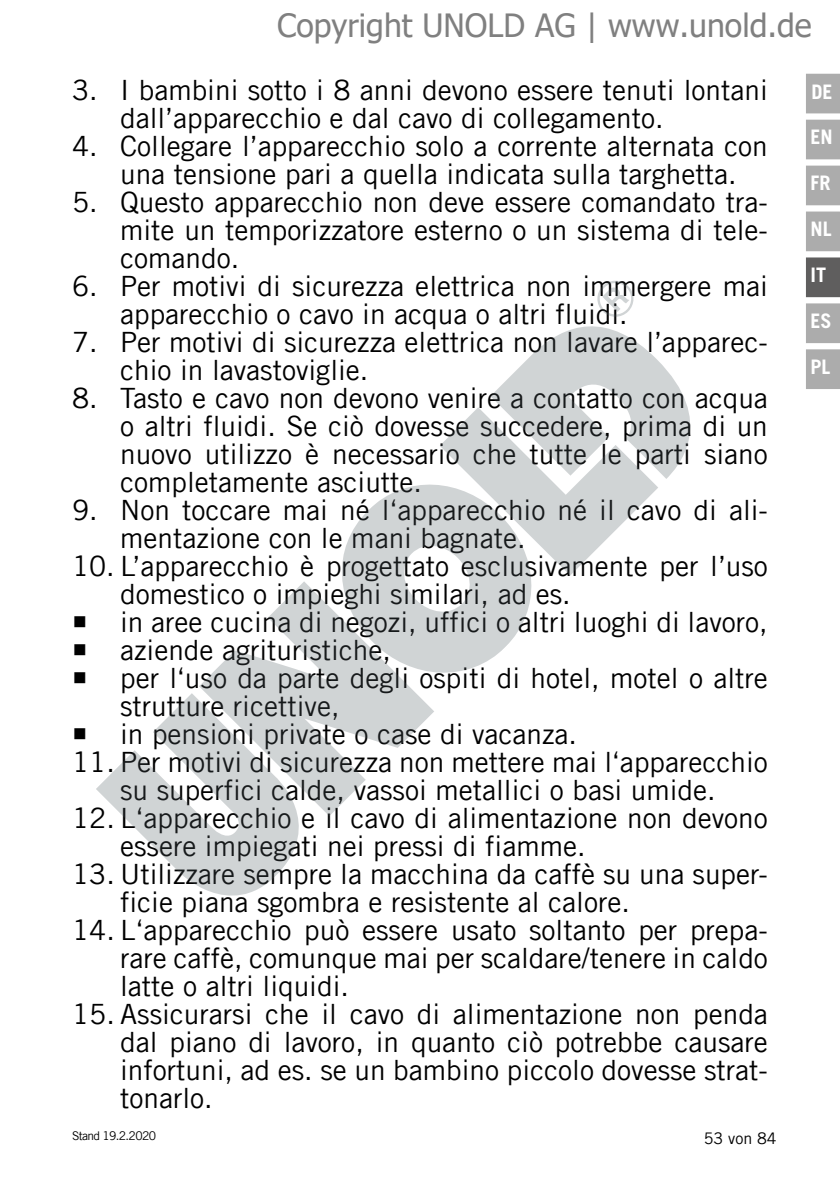
<style>
.page{position:relative;width:840px;height:1191px;background:#fff}
.page>*{position:absolute;margin:0;border:0;box-sizing:border-box;transform-origin:0 0}
.t1{font:32px "Tahoma";color:#808080}
.t2{font:28px/28px "Trade Gothic LT Com";color:#000}
.t3{font:700 20px "Trade Gothic LT Com";color:#fff}
.t4{font:16px "Trade Gothic LT Com";color:#000}
.t5{font:12px "Trade Gothic LT Com";letter-spacing:-.055em;color:#000}
</style>
<div class="page">
<div style="left:805px;top:74px;width:34px;height:39px;background:#acacac"></div>
<div style="left:805px;top:120px;width:34px;height:39px;background:#acacac"></div>
<div style="left:805px;top:166px;width:34px;height:39px;background:#acacac"></div>
<div style="left:805px;top:211px;width:34px;height:40px;background:#acacac;border:2px solid #acacac"></div>
<div style="left:805px;top:257px;width:34px;height:40px;background:#5f5e5e;border:2px solid #5f5e5e"></div>
<div style="left:805px;top:303px;width:34px;height:40px;background:#acacac;border:2px solid #acacac"></div>
<div style="left:805px;top:349px;width:34px;height:40px;background:#acacac;border:2px solid #acacac"></div>
<svg style="left:530px;top:326px;width:161px;height:153px;fill:#d0d4d5"></svg>
<svg style="left:440px;top:357px;width:218px;height:219px;fill:#d0d4d5"></svg>
<svg style="left:342px;top:447px;width:226px;height:226px;fill:#d0d4d5"></svg>
<svg style="left:199px;top:581px;width:235px;height:235px;fill:#d0d4d5"></svg>
<svg style="left:96px;top:690px;width:231px;height:206px;fill:#d0d4d5"></svg>
<svg style="left:597px;top:280px;width:37px;height:37px"></svg>
<p class="t1" style="left:277px;top:4px;width:535px">Copyright UNOLD AG | www.unold.de</p>
<p class="t2" style="left:120px;top:76px;width:649px;text-indent:-48px">3. I bambini sotto i 8 anni devono essere tenuti lontani dall’apparecchio e dal cavo di collegamento.</p>
<p class="t2" style="left:120px;top:132px;width:648px;text-indent:-48px">4. Collegare l’apparecchio solo a corrente alternata con una tensione pari a quella indicata sulla targhetta.</p>
<p class="t2" style="left:120px;top:188px;width:649px;text-align:justify;text-indent:-48px">5. Questo apparecchio non deve essere comandato tra&shy;mite un temporizzatore esterno o un sistema di tele&shy;comando.</p>
<p class="t2" style="left:120px;top:272px;width:649px;text-indent:-48px">6. Per motivi di sicurezza elettrica non immergere mai apparecchio o cavo in acqua o altri fluidi.</p>
<p class="t2" style="left:120px;top:328px;width:649px;text-indent:-48px">7. Per motivi di sicurezza elettrica non lavare l’apparec&shy;chio in lavastoviglie.</p>
<p class="t2" style="left:120px;top:384px;width:649px;text-align:justify;text-indent:-48px">8. Tasto e cavo non devono venire a contatto con acqua o altri fluidi. Se ciò dovesse succedere, prima di un nuovo utilizzo è necessario che tutte le parti siano completamente asciutte.</p>
<p class="t2" style="left:120px;top:496px;width:649px;text-indent:-48px">9. Non toccare mai né l‘apparecchio né il cavo di ali&shy;mentazione con le mani bagnate.</p>
<p class="t2" style="left:120px;top:552px;width:649px;text-indent:-48px">10. L’apparecchio è progettato esclusivamente per l’uso domestico o impieghi similari, ad es.<br>in aree cucina di negozi, uffici o altri luoghi di lavoro, aziende agrituristiche,<br>per l‘uso da parte degli ospiti di hotel, motel o altre strutture ricettive,<br>in pensioni private o case di vacanza.</p>
<p class="t2" style="left:72px;top:748px;width:697px;text-align:center">11. Per motivi di sicurezza non mettere mai l‘apparecchio su superfici calde, vassoi metallici o basi umide.</p>
<p class="t2" style="left:120px;top:804px;width:648px;text-indent:-48px">12. L‘apparecchio e il cavo di alimentazione non devono essere impiegati nei pressi di fiamme.</p>
<p class="t2" style="left:120px;top:860px;width:649px;text-indent:-48px">13. Utilizzare sempre la macchina da caffè su una super&shy;ficie piana sgombra e resistente al calore.</p>
<p class="t2" style="left:120px;top:916px;width:649px;text-align:justify;text-indent:-48px">14. L‘apparecchio può essere usato soltanto per prepa&shy;rare caffè, comunque mai per scaldare/tenere in caldo latte o altri liquidi.</p>
<p class="t2" style="left:120px;top:1000px;width:649px;text-align:justify;text-indent:-48px">15. Assicurarsi che il cavo di alimentazione non penda dal piano di lavoro, in quanto ciò potrebbe causare infortuni, ad es. se un bambino piccolo dovesse strat&shy;tonarlo.</p>
<p class="t5" style="left:72px;top:1128px;width:85px">Stand 19.2.2020</p>
<p class="t4" style="left:703px;top:1128px;width:74px">53 von 84</p>
<p class="t3" style="left:811px;top:80px;width:23px">DE</p>
<p class="t3" style="left:810px;top:125px;width:24px">EN</p>
<p class="t3" style="left:810px;top:171px;width:21px">FR</p>
<p class="t3" style="left:810px;top:217px;width:23px">NL</p>
<p class="t3" style="left:810px;top:262px;width:17px">IT</p>
<p class="t3" style="left:810px;top:308px;width:23px">ES</p>
<p class="t3" style="left:810px;top:354px;width:21px">PL</p>
</div>
